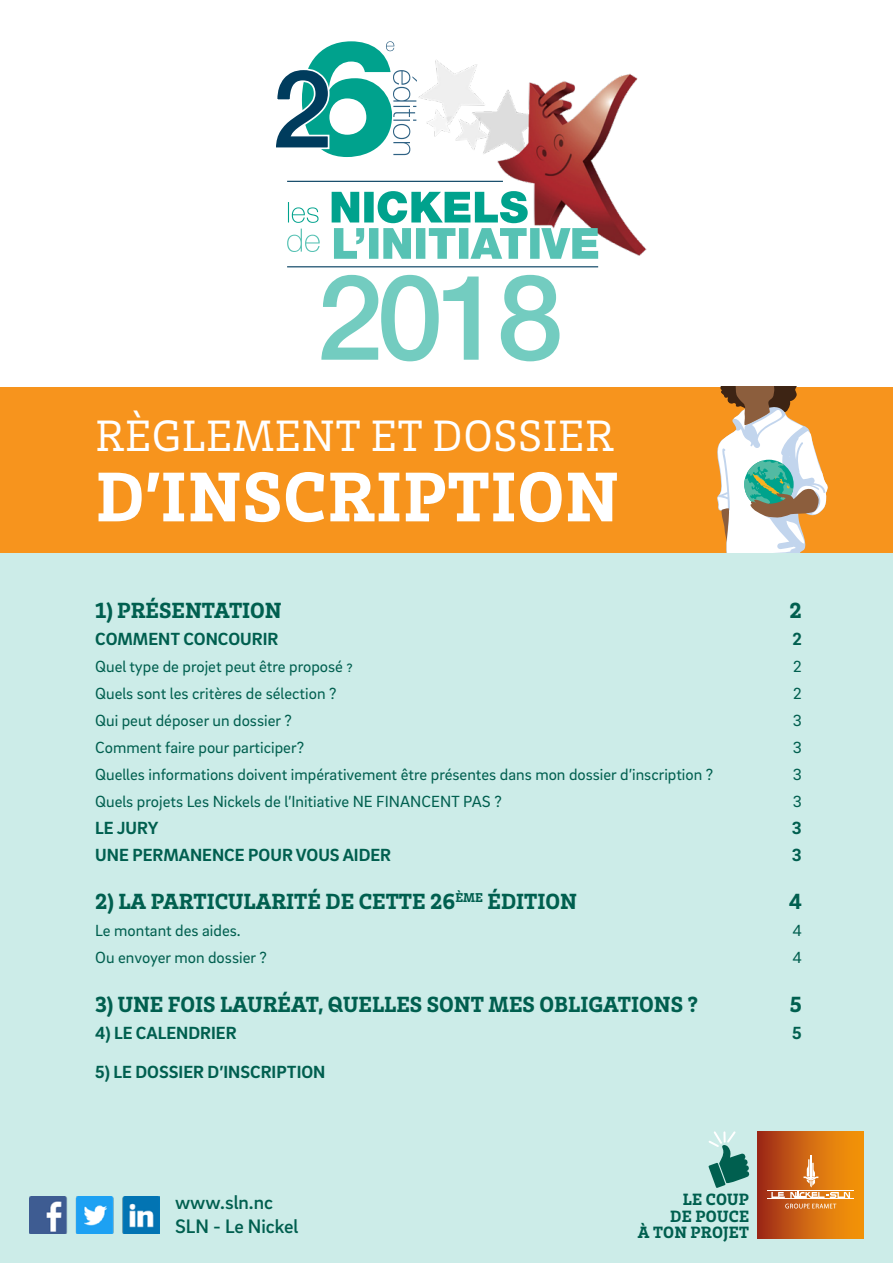
<style>
.page{position:relative;width:893px;height:1263px;background:#fff}
.page>*{position:absolute;margin:0;border:0;box-sizing:border-box;transform-origin:0 0}
.t1{font:900 72px "Brix Slab";letter-spacing:.015em;color:#fff}
.t2{font:45px "Brix Slab";letter-spacing:.015em;color:#fff}
.t3{font:900 22.5px "Brix Slab";color:#005f4f}
.t4{font:500 19.95px/24px "Brix Sans";color:#005f4f}
.t5{font:700 18px "Brix Sans";color:#005f4f}
.t6{font:900 16.8px/16.8px "Brix Slab";letter-spacing:.015em;color:#005f4f;text-align:right}
.t7{font:16.5px "Brix Sans";color:#005f4f}
</style>
<div class="page">
<div style="left:0;top:553px;width:893px;height:710px;background:#ccece8"></div>
<div style="left:0;top:387px;width:893px;height:166px;background:#f7941d"></div>
<img style="left:390px;top:60px;width:257px;height:199px">
<svg style="left:287px;top:191px;width:311px;height:68px"></svg>
<svg style="left:321px;top:275px;width:238px;height:86px"></svg>
<svg style="left:276px;top:41px;width:141px;height:116px"></svg>
<hr style="left:287px;top:181px;width:216px;height:1px;background:#003c5d">
<hr style="left:287px;top:266px;width:311px;height:1px;background:#003c5d">
<svg style="left:717px;top:387px;width:111px;height:166px"></svg>
<img style="left:30px;top:1196px;width:129px;height:37px">
<div style="left:758px;top:1131px;width:105px;height:107px;background:linear-gradient(to right,#a22f1a,#fd9f09)"></div>
<hr style="left:768px;top:1191px;width:86px;height:1px;background:#fff">
<hr style="left:768px;top:1198px;width:86px;height:1px;background:#fff">
<hr style="left:810px;top:1155px;width:2px;height:21px;background:#fff">
<svg style="left:771px;top:1159px;width:79px;height:49px;background:#d88139"></svg>
<svg style="left:708px;top:1131px;width:42px;height:57px"></svg>
<h2 class="t2" style="left:96px;top:407px;width:520px">RÈGLEMENT ET DOSSIER</h2>
<h1 class="t1" style="left:96px;top:449px;width:525px">D’INSCRIPTION</h1>
<h3 class="t3" style="left:95px;top:595px;width:188px">1) PRÉSENTATION</h3>
<h3 class="t3" style="left:790px;top:595px;width:14px">2</h3>
<p class="t5" style="left:95px;top:627px;width:185px">COMMENT CONCOURIR</p>
<p class="t5" style="left:792px;top:627px;width:11px">2</p>
<p class="t7" style="left:95px;top:656px;width:259px">Quel type de projet peut être proposé ?</p>
<p class="t7" style="left:793px;top:656px;width:10px">2</p>
<p class="t7" style="left:95px;top:683px;width:243px">Quels sont les critères de sélection ?</p>
<p class="t7" style="left:793px;top:683px;width:10px">2</p>
<p class="t7" style="left:95px;top:710px;width:198px">Qui peut déposer un dossier ?</p>
<p class="t7" style="left:793px;top:710px;width:11px">3</p>
<p class="t7" style="left:95px;top:737px;width:210px">Comment faire pour participer?</p>
<p class="t7" style="left:793px;top:737px;width:11px">3</p>
<p class="t7" style="left:95px;top:764px;width:619px">Quelles informations doivent impérativement être présentes dans mon dossier d’inscription ?</p>
<p class="t7" style="left:793px;top:764px;width:11px">3</p>
<p class="t7" style="left:95px;top:791px;width:408px">Quels projets Les Nickels de l’Initiative NE FINANCENT PAS ?</p>
<p class="t7" style="left:793px;top:791px;width:11px">3</p>
<p class="t5" style="left:95px;top:816px;width:65px">LE JURY</p>
<p class="t5" style="left:792px;top:816px;width:11px">3</p>
<p class="t5" style="left:95px;top:843px;width:297px">UNE PERMANENCE POUR VOUS AIDER</p>
<p class="t5" style="left:792px;top:843px;width:11px">3</p>
<h3 class="t3" style="left:95px;top:887px;width:483px">2) LA PARTICULARITÉ DE CETTE 26<sup>ÈME</sup> ÉDITION</h3>
<h3 class="t3" style="left:789px;top:887px;width:14px">4</h3>
<p class="t7" style="left:95px;top:920px;width:147px">Le montant des aides.</p>
<p class="t7" style="left:792px;top:920px;width:11px">4</p>
<p class="t7" style="left:95px;top:947px;width:173px">Ou envoyer mon dossier ?</p>
<p class="t7" style="left:792px;top:947px;width:11px">4</p>
<h3 class="t3" style="left:95px;top:989px;width:605px">3) UNE FOIS LAURÉAT, QUELLES SONT MES OBLIGATIONS ?</h3>
<h3 class="t3" style="left:790px;top:989px;width:14px">5</h3>
<p class="t5" style="left:95px;top:1021px;width:143px">4) LE CALENDRIER</p>
<p class="t5" style="left:792px;top:1021px;width:11px">5</p>
<p class="t5" style="left:95px;top:1060px;width:232px">5) LE DOSSIER D’INSCRIPTION</p>
<p class="t4" style="left:175px;top:1190px;width:125px">www.sln.nc<br>SLN - Le Nickel</p>
<p class="t6" style="left:638px;top:1190px;width:113px">LE COUP<br>DE POUCE<br>À TON PROJET</p>
</div>
